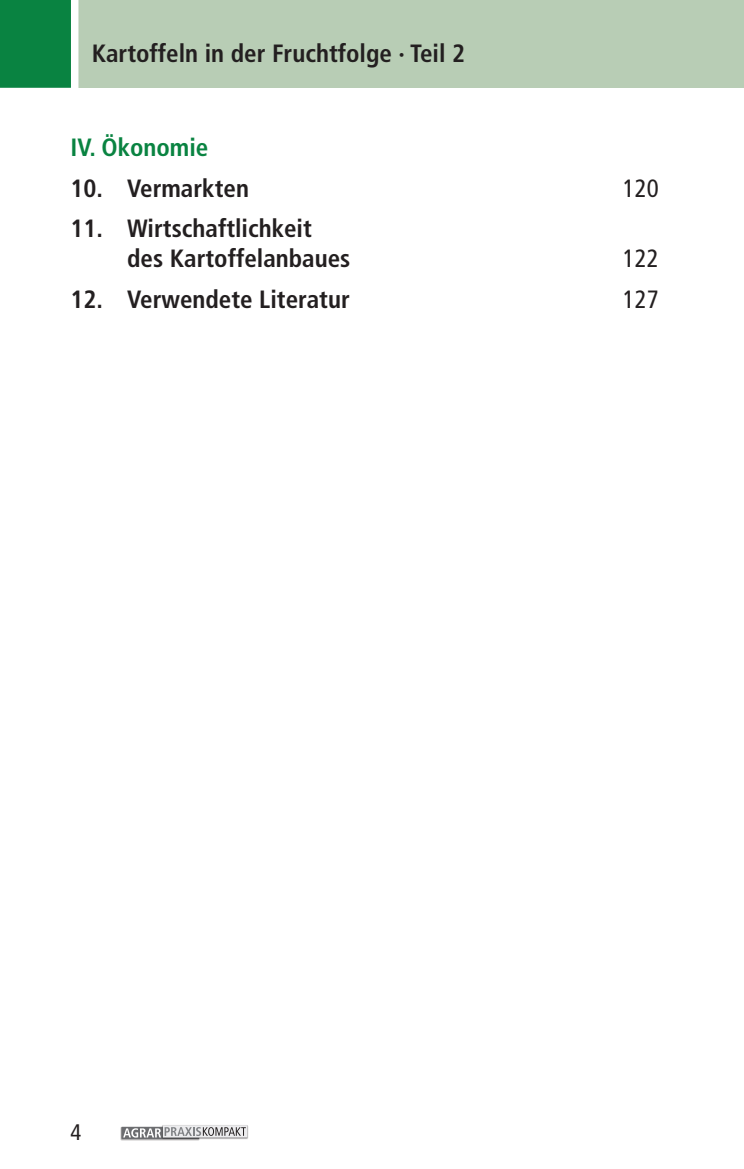
<style>
.page{position:relative;width:744px;height:1169px;background:#fff}
.page>*{position:absolute;margin:0;border:0;box-sizing:border-box;transform-origin:0 0}
.t1{font:700 condensed 25px/30px "Frutiger LT";color:#231f20}
.t2{font:700 condensed 25px "Frutiger LT Std";color:#231f20}
.t3{font:700 condensed 25px "Frutiger LT";color:#098341}
.t4{font:condensed 25px "Frutiger LT Std";color:#231f20}
.t5{font:condensed 22.5px "Frutiger LT Std";color:#231f20}
</style>
<div class="page">
<div style="left:0;top:0;width:744px;height:88px;background:#b8cdb5"></div>
<img style="left:120px;top:1126px;width:80px;height:14px">
<svg style="left:121px;top:1127px;width:78px;height:12px"></svg>
<img style="left:161px;top:1125px;width:87px;height:14px">
<div style="left:163px;top:1125px;width:84px;height:12px;background:#ececee"></div>
<svg style="left:123px;top:1127px;width:123px;height:10px"></svg>
<svg style="left:0;top:0;width:79px;height:88px;background:#228f54"></svg>
<p class="t2" style="left:92px;top:38px;width:375px">Kartoffeln in der Fruchtfolge · Teil 2</p>
<p class="t3" style="left:70px;top:132px;width:139px">IV. Ökonomie</p>
<p class="t1" style="left:70px;top:173px;width:180px">10. Vermarkten</p>
<p class="t4" style="left:623px;top:173px;width:38px">120</p>
<p class="t1" style="left:127px;top:214px;width:225px;text-indent:-57px">11. Wirtschaftlichkeit des Kartoffelanbaues</p>
<p class="t4" style="left:623px;top:244px;width:38px">122</p>
<p class="t1" style="left:70px;top:284px;width:281px">12. Verwendete Literatur</p>
<p class="t4" style="left:623px;top:285px;width:38px">127</p>
<p class="t5" style="left:70px;top:1119px;width:12px">4</p>
</div>
